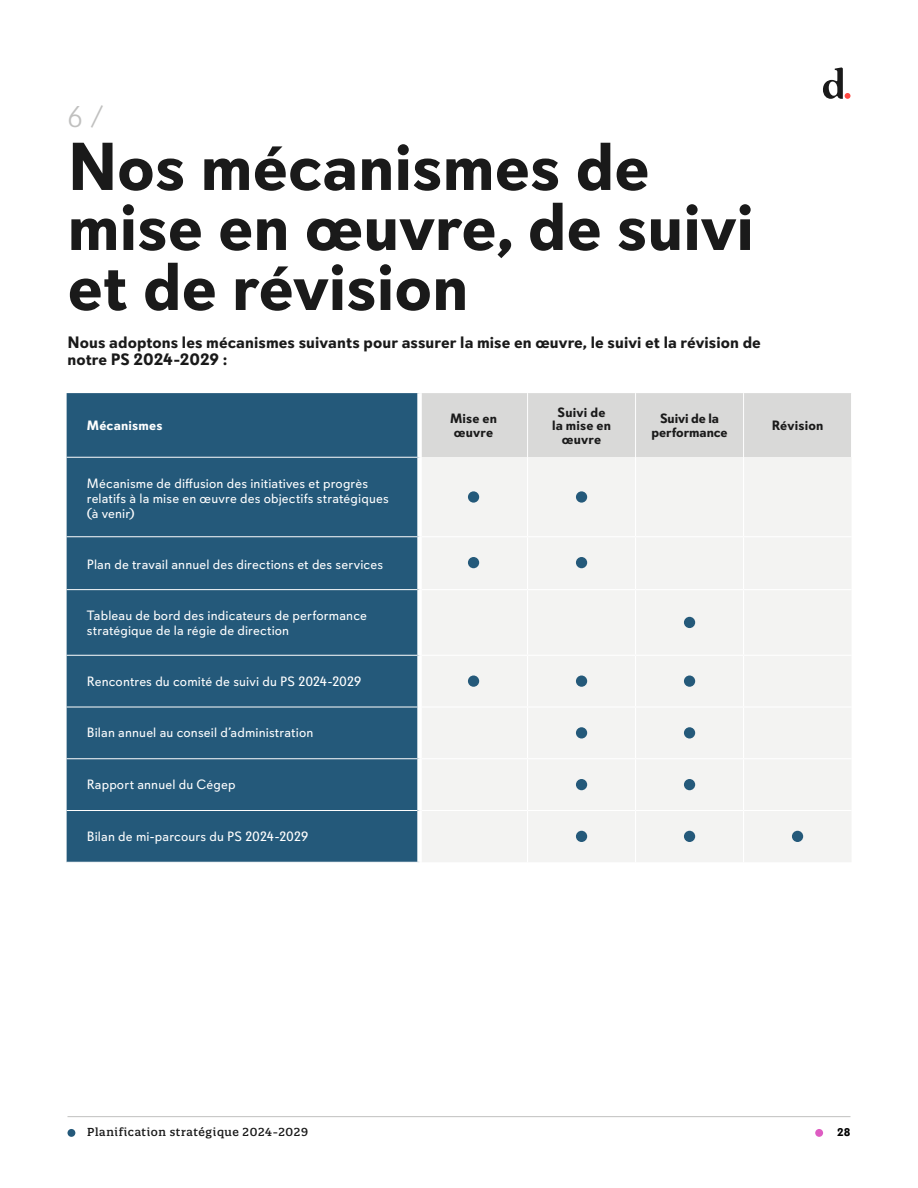
<style>
.page{position:relative;width:918px;height:1188px;background:#fff}
.page>*{position:absolute;margin:0;border:0;box-sizing:border-box;transform-origin:0 0}
.t1{font:700 67.5px/60px "Davis Sans";color:#1a1a1a}
.t2{font:300 30px "Davis Sans";color:#c0c0bf}
.t3{font:700 16.5px/16.5px "Davis Sans";letter-spacing:.005em;color:#1a1a1a}
.t4{font:13.5px/15px "Davis Sans";letter-spacing:.01em;color:#fff}
.t5{font:700 13.5px/13.5px "Davis Sans";letter-spacing:.01em;color:#1a1a1a;text-align:center}
.t6{font:700 13.5px "Davis Sans";letter-spacing:.015em;color:#fff}
.t7{font:500 11.25px "Quatro Slab";letter-spacing:.055em;color:#1a1a1a}
.t8{font:700 11.25px "Davis Sans";color:#000}
</style>
<div class="page">
<svg style="left:823px;top:67px;width:27px;height:32px"></svg>
<div style="left:68px;top:1129px;width:7px;height:8px;background:#24597a;border-radius:50%"></div>
<div style="left:815px;top:1129px;width:8px;height:8px;background:#de5cc2;border-radius:50%"></div>
<hr style="left:68px;top:1116px;width:782px;height:1px;background:#c0c0bf">
<div style="left:67px;top:393px;width:350px;height:469px;background:#24597a"></div>
<div style="left:422px;top:393px;width:429px;height:64px;background:#d9d9d8"></div>
<div style="left:422px;top:457px;width:429px;height:405px;background:#f3f3f2"></div>
<hr style="left:527px;top:393px;width:1px;height:64px;background:#fff">
<hr style="left:67px;top:457px;width:350px;height:1px;background:#fff">
<hr style="left:67px;top:536px;width:350px;height:1px;background:#fff">
<hr style="left:67px;top:589px;width:350px;height:1px;background:#fff">
<hr style="left:67px;top:655px;width:350px;height:1px;background:#fff">
<hr style="left:67px;top:707px;width:350px;height:1px;background:#fff">
<hr style="left:67px;top:758px;width:350px;height:1px;background:#fff">
<hr style="left:67px;top:810px;width:350px;height:1px;background:#fff">
<hr style="left:635px;top:393px;width:1px;height:64px;background:#fff">
<hr style="left:743px;top:393px;width:1px;height:64px;background:#fff">
<hr style="left:527px;top:457px;width:1px;height:79px;background:#fff">
<hr style="left:635px;top:457px;width:1px;height:79px;background:#fff">
<hr style="left:743px;top:457px;width:1px;height:79px;background:#fff">
<hr style="left:422px;top:536px;width:106px;height:1px;background:#fff">
<hr style="left:528px;top:536px;width:108px;height:1px;background:#fff">
<hr style="left:527px;top:537px;width:1px;height:52px;background:#fff">
<hr style="left:636px;top:536px;width:108px;height:1px;background:#fff">
<hr style="left:635px;top:537px;width:1px;height:52px;background:#fff">
<hr style="left:744px;top:536px;width:108px;height:1px;background:#fff">
<hr style="left:743px;top:537px;width:1px;height:52px;background:#fff">
<hr style="left:422px;top:589px;width:106px;height:1px;background:#fff">
<hr style="left:528px;top:589px;width:108px;height:1px;background:#fff">
<hr style="left:527px;top:590px;width:1px;height:65px;background:#fff">
<hr style="left:636px;top:589px;width:108px;height:1px;background:#fff">
<hr style="left:635px;top:590px;width:1px;height:65px;background:#fff">
<hr style="left:744px;top:589px;width:108px;height:1px;background:#fff">
<hr style="left:743px;top:590px;width:1px;height:65px;background:#fff">
<hr style="left:422px;top:655px;width:106px;height:1px;background:#fff">
<hr style="left:528px;top:655px;width:108px;height:1px;background:#fff">
<hr style="left:527px;top:656px;width:1px;height:50px;background:#fff">
<hr style="left:636px;top:655px;width:108px;height:1px;background:#fff">
<hr style="left:635px;top:656px;width:1px;height:50px;background:#fff">
<hr style="left:744px;top:655px;width:108px;height:1px;background:#fff">
<hr style="left:743px;top:656px;width:1px;height:50px;background:#fff">
<hr style="left:422px;top:706px;width:106px;height:2px;background:#fff">
<hr style="left:528px;top:706px;width:108px;height:2px;background:#fff">
<hr style="left:527px;top:708px;width:1px;height:50px;background:#fff">
<hr style="left:636px;top:706px;width:108px;height:2px;background:#fff">
<hr style="left:635px;top:708px;width:1px;height:50px;background:#fff">
<hr style="left:744px;top:706px;width:108px;height:2px;background:#fff">
<hr style="left:743px;top:708px;width:1px;height:50px;background:#fff">
<hr style="left:422px;top:758px;width:106px;height:1px;background:#fff">
<hr style="left:528px;top:758px;width:108px;height:1px;background:#fff">
<hr style="left:527px;top:759px;width:1px;height:51px;background:#fff">
<hr style="left:636px;top:758px;width:108px;height:1px;background:#fff">
<hr style="left:635px;top:759px;width:1px;height:51px;background:#fff">
<hr style="left:744px;top:758px;width:108px;height:1px;background:#fff">
<hr style="left:743px;top:759px;width:1px;height:51px;background:#fff">
<hr style="left:422px;top:810px;width:106px;height:1px;background:#fff">
<hr style="left:528px;top:810px;width:108px;height:1px;background:#fff">
<hr style="left:527px;top:811px;width:1px;height:51px;background:#fff">
<hr style="left:636px;top:810px;width:108px;height:1px;background:#fff">
<hr style="left:635px;top:811px;width:1px;height:51px;background:#fff">
<hr style="left:744px;top:810px;width:108px;height:1px;background:#fff">
<hr style="left:743px;top:811px;width:1px;height:51px;background:#fff">
<div style="left:468px;top:491px;width:11px;height:12px;background:#24597a;border-radius:50%"></div>
<div style="left:576px;top:491px;width:11px;height:12px;background:#24597a;border-radius:50%"></div>
<div style="left:468px;top:557px;width:11px;height:11px;background:#24597a;border-radius:50%"></div>
<div style="left:576px;top:557px;width:11px;height:11px;background:#24597a;border-radius:50%"></div>
<div style="left:684px;top:617px;width:11px;height:11px;background:#24597a;border-radius:50%"></div>
<div style="left:468px;top:676px;width:11px;height:11px;background:#24597a;border-radius:50%"></div>
<div style="left:576px;top:676px;width:11px;height:11px;background:#24597a;border-radius:50%"></div>
<div style="left:684px;top:676px;width:11px;height:11px;background:#24597a;border-radius:50%"></div>
<div style="left:576px;top:727px;width:11px;height:12px;background:#24597a;border-radius:50%"></div>
<div style="left:684px;top:727px;width:11px;height:12px;background:#24597a;border-radius:50%"></div>
<div style="left:576px;top:779px;width:11px;height:11px;background:#24597a;border-radius:50%"></div>
<div style="left:684px;top:779px;width:11px;height:11px;background:#24597a;border-radius:50%"></div>
<div style="left:576px;top:831px;width:11px;height:11px;background:#24597a;border-radius:50%"></div>
<div style="left:684px;top:831px;width:11px;height:11px;background:#24597a;border-radius:50%"></div>
<div style="left:792px;top:831px;width:11px;height:11px;background:#24597a;border-radius:50%"></div>
<h2 class="t2" style="left:68px;top:100px;width:38px">6 /</h2>
<h1 class="t1" style="left:68px;top:138px;width:688px">Nos mécanismes de mise en œuvre, de suivi et de révision</h1>
<p class="t3" style="left:68px;top:334px;width:695px">Nous adoptons les mécanismes suivants pour assurer la mise en œuvre, le suivi et la révision de notre PS 2024-2029 :</p>
<p class="t6" style="left:87px;top:418px;width:77px">Mécanismes</p>
<p class="t5" style="left:450px;top:412px;width:49px;text-align:left">Mise en œuvre</p>
<p class="t5" style="left:552px;top:406px;width:61px">Suivi de la mise en œuvre</p>
<p class="t5" style="left:651px;top:412px;width:78px">Suivi de la performance</p>
<p class="t5" style="left:772px;top:419px;width:53px">Révision</p>
<p class="t4" style="left:87px;top:476px;width:303px">Mécanisme de diffusion des initiatives et progrès relatifs à la mise en œuvre des objectifs stratégiques (à venir)</p>
<p class="t4" style="left:87px;top:557px;width:298px">Plan de travail annuel des directions et des services</p>
<p class="t4" style="left:87px;top:608px;width:282px">Tableau de bord des indicateurs de performance stratégique de la régie de direction</p>
<p class="t4" style="left:87px;top:674px;width:276px">Rencontres du comité de suivi du PS 2024-2029</p>
<p class="t4" style="left:87px;top:725px;width:228px">Bilan annuel au conseil d’administration</p>
<p class="t4" style="left:87px;top:777px;width:150px">Rapport annuel du Cégep</p>
<p class="t4" style="left:87px;top:829px;width:223px">Bilan de mi-parcours du PS 2024-2029</p>
<p class="t7" style="left:87px;top:1125px;width:222px">Planification stratégique 2024-2029</p>
<p class="t8" style="left:837px;top:1126px;width:15px">28</p>
</div>
